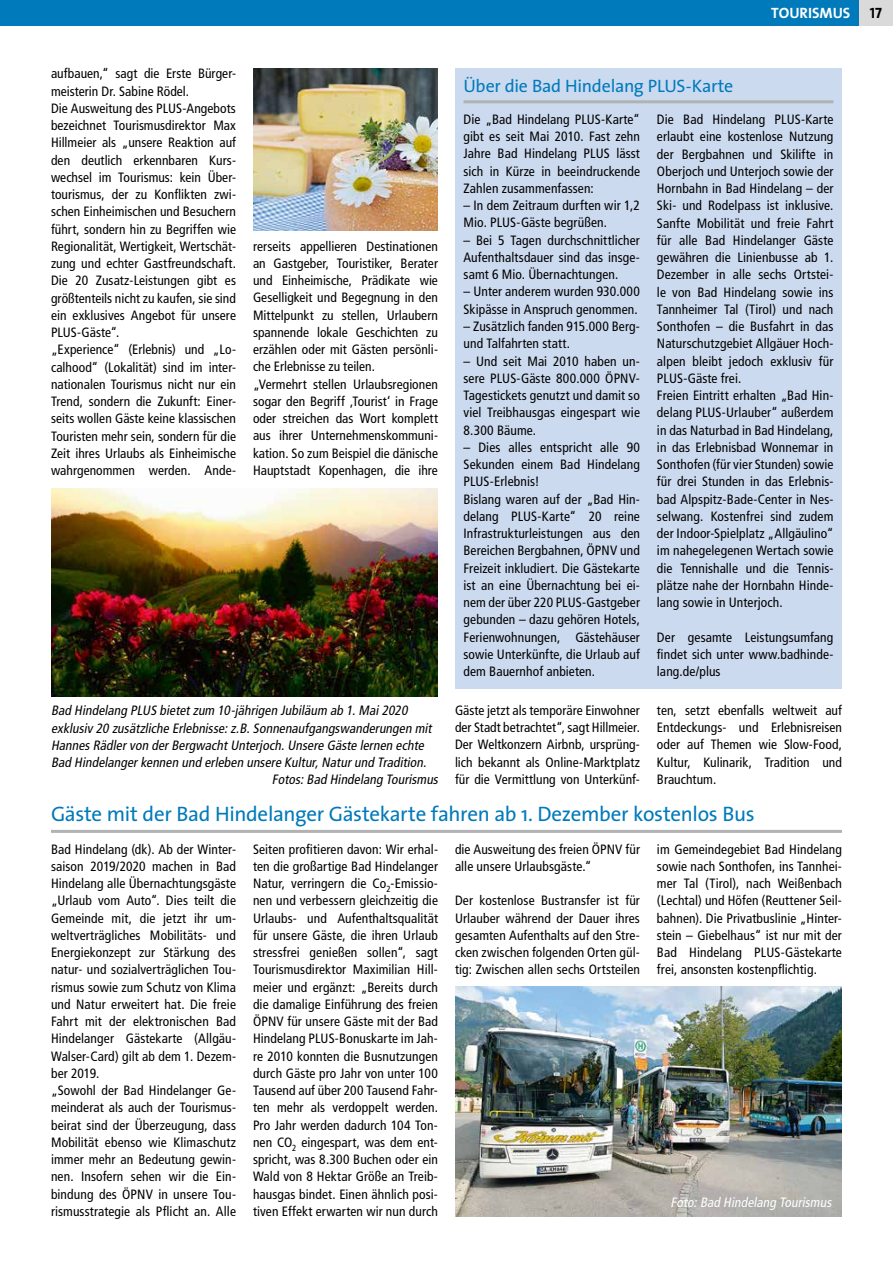
<style>
.page{position:relative;width:893px;height:1263px;background:#fff}
.page>*{position:absolute;margin:0;border:0;box-sizing:border-box;transform-origin:0 0}
.t1{font:21px "The Sans";letter-spacing:-.015em;color:#007abb}
.t2{font:18px "The Sans";letter-spacing:-.015em;color:#007abb}
.t3{font:15px "The Mix Bold Caps";color:#fff}
.t4{font:15px "The Mix Bold Caps";color:#000}
.t5{font:condensed 13.5px/17.2px "Frutiger LT";letter-spacing:.005em;color:#000;text-align:justify}
.t6{font:italic condensed 13.5px "Frutiger LT";color:#000}
.t7{font:italic condensed 13.5px "Frutiger LT";color:#fff}
</style>
<div class="page">
<div style="left:859px;top:0;width:34px;height:26px;background:#dadada"></div>
<div style="left:455px;top:68px;width:387px;height:621px;background:#ccdaef"></div>
<hr style="left:463px;top:100px;width:370px;height:3px;background:#b1b2b3">
<hr style="left:51px;top:830px;width:791px;height:3px;background:#b1b2b3">
<img style="left:455px;top:986px;width:387px;height:230px">
<img style="left:51px;top:488px;width:387px;height:208px">
<img style="left:253px;top:68px;width:185px;height:163px">
<div style="left:0;top:0;width:859px;height:26px;background:#007abb"></div>
<p class="t3" style="left:771px;top:1px;width:81px">TOURISMUS</p>
<p class="t5" style="left:51px;top:65px;width:186px;text-align:left">aufbauen,“ sagt die Erste Bürger&shy;meisterin Dr. Sabine Rödel.<br>Die Ausweitung des PLUS-Angebots bezeichnet Tourismusdirektor Max Hillmeier als „unsere Reaktion auf den deutlich erkennbaren Kurs&shy;wechsel im Tourismus: kein Über&shy;tourismus, der zu Konflikten zwi&shy;schen Einheimischen und Besuchern führt, sondern hin zu Begriffen wie Regionalität, Wertigkeit, Wertschät&shy;zung und echter Gastfreundschaft.<br>Die 20 Zusatz-Leistungen gibt es größtenteils nicht zu kaufen, sie sind ein exklusives Angebot für unsere PLUS-Gäste“.<br>„Experience“ (Erlebnis) und „Lo&shy;calhood“ (Lokalität) sind im inter&shy;nationalen Tourismus nicht nur ein Trend, sondern die Zukunft: Einer&shy;seits wollen Gäste keine klassischen Touristen mehr sein, sondern für die Zeit ihres Urlaubs als Einheimische wahrgenommen werden. Ande-</p>
<p class="t5" style="left:253px;top:237px;width:186px;text-align:left">rerseits appellieren Destinationen an Gastgeber, Touristiker, Berater und Einheimische, Prädikate wie Geselligkeit und Begegnung in den Mittelpunkt zu stellen, Urlaubern spannende lokale Geschichten zu erzählen oder mit Gästen persönli&shy;che Erlebnisse zu teilen.<br>„Vermehrt stellen Urlaubsregionen sogar den Begriff ‚Tourist‘ in Frage oder streichen das Wort komplett aus ihrer Unternehmenskommuni&shy;kation. So zum Beispiel die dänische Hauptstadt Kopenhagen, die ihre</p>
<p class="t6" style="left:51px;top:703px;width:361px">Bad Hindelang PLUS bietetzum 10-jährigen Jubiläum ab 1.Mai2020</p>
<p class="t6" style="left:51px;top:720px;width:385px">exklusiv 20 zusätzliche Erlebnisse:z.B.Sonnenaufgangswanderungen mit</p>
<p class="t6" style="left:51px;top:737px;width:377px">HannesRädlervon derBergwachtUnterjoch.Unsere Gäste lernen echte</p>
<p class="t6" style="left:51px;top:754px;width:380px">Bad Hindelangerkennen und erleben unsere Kultur,Naturund Tradition.</p>
<p class="t6" style="left:272px;top:772px;width:170px">Fotos:Bad Hindelang Tourismus</p>
<h2 class="t2" style="left:463px;top:71px;width:271px">Über die Bad Hindelang PLUS-Karte</h2>
<p class="t5" style="left:463px;top:111px;width:178px">Die „Bad Hindelang PLUS-Karte“ gibt es seit Mai 2010. Fast zehn Jahre Bad Hindelang PLUS lässt sich in Kürze in beeindruckende Zahlen zusammenfassen:</p>
<p class="t5" style="left:463px;top:197px;width:178px">– In dem Zeitraum durften wir 1,2<br>Mio. PLUS-Gäste begrüßen.</p>
<p class="t5" style="left:463px;top:231px;width:178px">– Bei 5 Tagen durchschnittlicher Aufenthaltsdauer sind das insge&shy;samt 6 Mio. Übernachtungen.</p>
<p class="t5" style="left:463px;top:283px;width:178px">– Unter anderem wurden 930.000<br>Skipässe in Anspruch genommen.</p>
<p class="t5" style="left:463px;top:318px;width:178px">– Zusätzlich fanden 915.000 Berg&shy;und Talfahrten statt.</p>
<p class="t5" style="left:463px;top:352px;width:178px">– Und seit Mai 2010 haben un&shy;sere PLUS-Gäste 800.000 ÖPNV-Tagestickets genutzt und damit so viel Treibhausgas eingespart wie 8.300 Bäume.</p>
<p class="t5" style="left:463px;top:439px;width:178px;text-align:left">– Dies alles entspricht alle 90<br>Sekunden einem Bad Hindelang<br>PLUS-Erlebnis!<br>Bislang waren auf der „Bad Hin&shy;delang PLUS-Karte“ 20 reine<br>Infrastrukturleistungen aus den<br>Bereichen Bergbahnen, ÖPNV und<br>Freizeit inkludiert. Die Gästekarte ist an eine Übernachtung bei ei&shy;nem der über 220 PLUS-Gastgeber gebunden – dazu gehören Hotels,<br>Ferienwohnungen, Gästehäuser sowie Unterkünfte, die Urlaub auf dem Bauernhof anbieten.</p>
<p class="t5" style="left:657px;top:111px;width:178px;text-align:left">Die Bad Hindelang PLUS-Karte erlaubt eine kostenlose Nutzung der Bergbahnen und Skilifte in<br>Oberjoch und Unterjoch sowie der<br>Hornbahn in Bad Hindelang – der<br>Ski- und Rodelpass ist inklusive.<br>Sanfte Mobilität und freie Fahrt für alle Bad Hindelanger Gäste gewähren die Linienbusse ab 1.<br>Dezember in alle sechs Ortstei&shy;le von Bad Hindelang sowie ins<br>Tannheimer Tal (Tirol) und nach<br>Sonthofen – die Busfahrt in das<br>Naturschutzgebiet Allgäuer Hoch&shy;alpen bleibt jedoch exklusiv für<br>PLUS-Gäste frei.<br>Freien Eintritt erhalten „Bad Hin&shy;delang PLUS-Urlauber“ außerdem in das Naturbad in Bad Hindelang, in das Erlebnisbad Wonnemar in<br>Sonthofen (für vier Stunden) sowie für drei Stunden in das Erlebnis&shy;bad Alpspitz-Bade-Center in Nes&shy;selwang. Kostenfrei sind zudem der Indoor-Spielplatz „Allgäulino“ im nahegelegenen Wertach sowie die Tennishalle und die Tennis&shy;plätze nahe der Hornbahn Hinde&shy;lang sowie in Unterjoch.</p>
<p class="t5" style="left:657px;top:628px;width:178px">Der gesamte Leistungsumfang findet sich unter www.badhinde&shy;lang.de/plus</p>
<p class="t5" style="left:455px;top:701px;width:186px">Gäste jetzt als temporäre Einwohner der Stadt betrachtet“, sagt Hillmeier.<br>Der Weltkonzern Airbnb, ursprüng&shy;lich bekannt als Online-Marktplatz für die Vermittlung von Unterkünf-</p>
<p class="t5" style="left:657px;top:701px;width:186px">ten, setzt ebenfalls weltweit auf Entdeckungs- und Erlebnisreisen oder auf Themen wie Slow-Food, Kultur, Kulinarik, Tradition und Brauchtum.</p>
<h1 class="t1" style="left:51px;top:797px;width:705px">Gäste mit der Bad Hindelanger Gästekarte fahren ab 1. Dezember kostenlos Bus</h1>
<p class="t5" style="left:51px;top:840px;width:186px;text-align:left">Bad Hindelang (dk). Ab der Winter&shy;saison 2019/2020 machen in Bad<br>Hindelang alle Übernachtungsgäste „Urlaub vom Auto“. Dies teilt die<br>Gemeinde mit, die jetzt ihr um&shy;weltverträgliches Mobilitäts- und<br>Energiekonzept zur Stärkung des natur- und sozialverträglichen Tou&shy;rismus sowie zum Schutz von Klima und Natur erweitert hat. Die freie<br>Fahrt mit der elektronischen Bad<br>Hindelanger Gästekarte (Allgäu-<br>Walser-Card) gilt ab dem 1. Dezem&shy;ber 2019.<br>„Sowohl der Bad Hindelanger Ge&shy;meinderat als auch der Tourismus&shy;beirat sind der Überzeugung, dass<br>Mobilität ebenso wie Klimaschutz immer mehr an Bedeutung gewin&shy;nen. Insofern sehen wir die Ein&shy;bindung des ÖPNV in unsere Tou&shy;rismusstrategie als Pflicht an. Alle</p>
<p class="t5" style="left:253px;top:840px;width:186px">Seiten profitieren davon: Wir erhal&shy;ten die großartige Bad Hindelanger Natur, verringern die Co<sub>2</sub>-Emissio&shy;nen und verbessern gleichzeitig die Urlaubs- und Aufenthaltsqualität für unsere Gäste, die ihren Urlaub stressfrei genießen sollen“, sagt Tourismusdirektor Maximilian Hill&shy;meier und ergänzt: „Bereits durch die damalige Einführung des freien ÖPNV für unsere Gäste mit der Bad Hindelang PLUS-Bonuskarte im Jah&shy;re 2010 konnten die Busnutzungen durch Gäste pro Jahr von unter 100<br>Tausend auf über 200 Tausend Fahr&shy;ten mehr als verdoppelt werden.<br>Pro Jahr werden dadurch 104 Ton&shy;nen CO<sub>2</sub> eingespart, was dem ent&shy;spricht, was 8.300 Buchen oder ein Wald von 8 Hektar Größe an Treib&shy;hausgas bindet. Einen ähnlich posi&shy;tiven Effekt erwarten wir nun durch</p>
<p class="t5" style="left:455px;top:840px;width:186px">die Ausweitung des freien ÖPNV für alle unsere Urlaubsgäste.“</p>
<p class="t5" style="left:657px;top:840px;width:186px">im Gemeindegebiet Bad Hindelang sowie nach Sonthofen, ins Tannhei&shy;mer Tal (Tirol), nach Weißenbach (Lechtal) und Höfen (Reuttener Seil&shy;bahnen). Die Privatbuslinie „Hinter&shy;stein – Giebelhaus“ ist nur mit der Bad Hindelang PLUS-Gästekarte frei, ansonsten kostenpflichtig.</p>
<p class="t5" style="left:455px;top:892px;width:186px">Der kostenlose Bustransfer ist für Urlauber während der Dauer ihres gesamten Aufenthalts auf den Stre&shy;cken zwischen folgenden Orten gül&shy;tig: Zwischen allen sechs Ortsteilen</p>
<p class="t7" style="left:671px;top:1194px;width:165px">Foto:Bad Hindelang Tourismus</p>
<p class="t4" style="left:870px;top:1px;width:14px">17</p>
</div>
